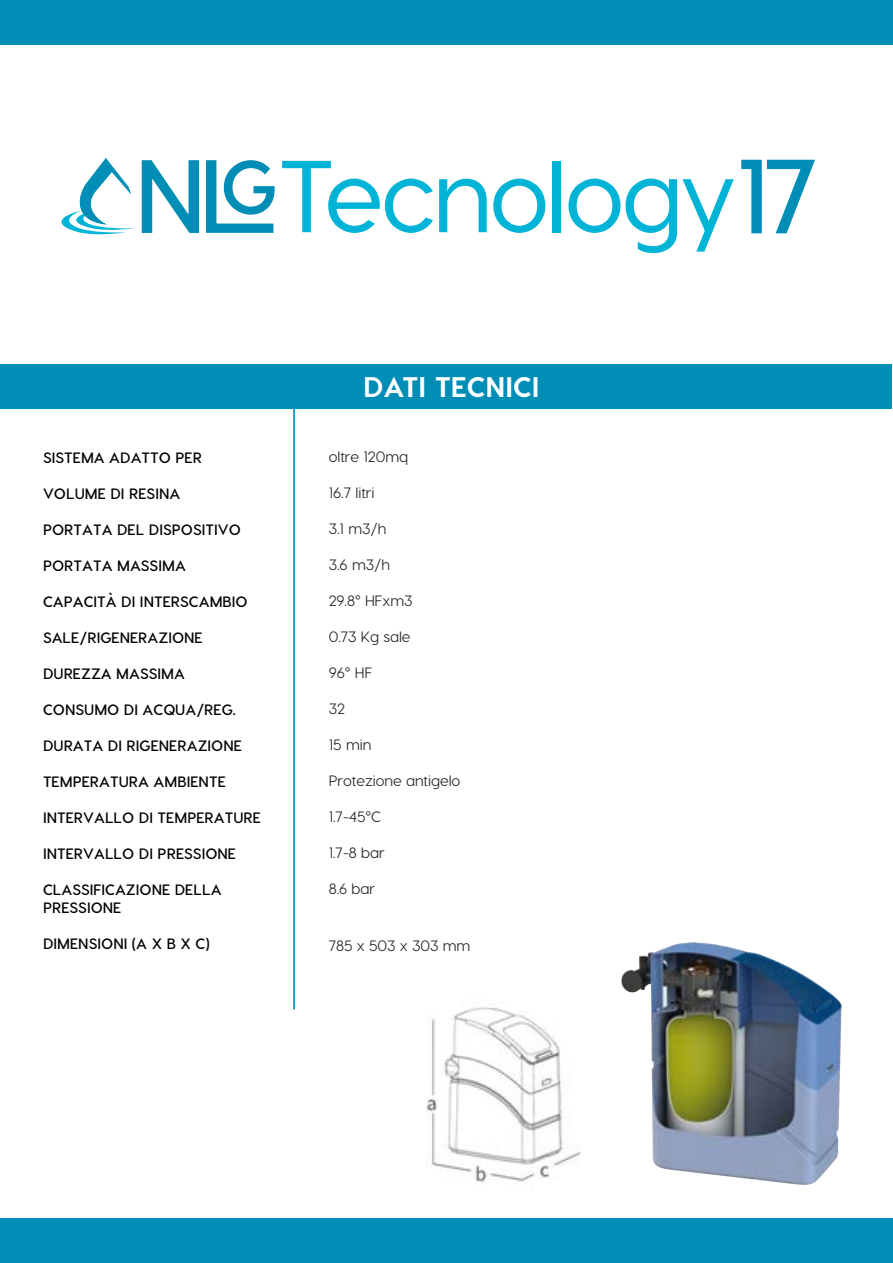
<style>
.page{position:relative;width:893px;height:1263px;background:#fff}
.page>*{position:absolute;margin:0;border:0;box-sizing:border-box;transform-origin:0 0}
.t1{font:800 28.35px "Visby CF";color:#fff}
.t2{font:700 15px/18px "Visby CF";color:#000106}
.t3{font:500 15px "Visby CF";letter-spacing:-.005em;color:#222525}
</style>
<div class="page">
<div style="left:0;top:364px;width:892px;height:45px;background:#008db6"></div>
<div style="left:0;top:0;width:893px;height:45px;background:#008db6"></div>
<div style="left:0;top:1218px;width:893px;height:45px;background:#008db6"></div>
<hr style="left:293px;top:409px;width:2px;height:600px;background:#008db6">
<img style="left:426px;top:1007px;width:155px;height:176px">
<img style="left:621px;top:942px;width:221px;height:243px">
<svg style="left:282px;top:161px;width:151px;height:72px"></svg>
<svg style="left:439px;top:179px;width:48px;height:53px"></svg>
<svg style="left:493px;top:179px;width:52px;height:54px"></svg>
<div style="left:553px;top:161px;width:8px;height:71px;background:#00b4d7"></div>
<svg style="left:568px;top:179px;width:52px;height:54px"></svg>
<svg style="left:626px;top:179px;width:108px;height:74px"></svg>
<svg style="left:741px;top:159px;width:74px;height:75px"></svg>
<svg style="left:141px;top:160px;width:134px;height:73px"></svg>
<svg style="left:61px;top:158px;width:73px;height:77px"></svg>
<p class="t2" style="left:43px;top:448px;width:161px">SISTEMA ADATTO PER</p>
<p class="t2" style="left:43px;top:484px;width:139px">VOLUME DI RESINA</p>
<p class="t2" style="left:43px;top:520px;width:199px">PORTATA DEL DISPOSITIVO</p>
<p class="t2" style="left:43px;top:556px;width:144px">PORTATA MASSIMA</p>
<p class="t2" style="left:43px;top:592px;width:206px">CAPACITÀ DI INTERSCAMBIO</p>
<p class="t2" style="left:43px;top:628px;width:161px">SALE/RIGENERAZIONE</p>
<p class="t2" style="left:43px;top:664px;width:144px">DUREZZA MASSIMA</p>
<p class="t2" style="left:43px;top:700px;width:194px">CONSUMO DI ACQUA/REG.</p>
<p class="t2" style="left:43px;top:736px;width:200px">DURATA DI RIGENERAZIONE</p>
<p class="t2" style="left:43px;top:772px;width:184px">TEMPERATURA AMBIENTE</p>
<p class="t2" style="left:43px;top:808px;width:220px">INTERVALLO DI TEMPERATURE</p>
<p class="t2" style="left:43px;top:844px;width:195px">INTERVALLO DI PRESSIONE</p>
<p class="t2" style="left:43px;top:880px;width:180px">CLASSIFICAZIONE DELLA<br>PRESSIONE</p>
<p class="t2" style="left:43px;top:934px;width:168px">DIMENSIONI (A X B X C)</p>
<h1 class="t1" style="left:363px;top:369px;width:178px">DATI TECNICI</h1>
<p class="t3" style="left:329px;top:448px;width:81px">oltre 120mq</p>
<p class="t3" style="left:329px;top:484px;width:47px">16.7 litri</p>
<p class="t3" style="left:329px;top:520px;width:59px">3.1 m3/h</p>
<p class="t3" style="left:329px;top:556px;width:63px">3.6 m3/h</p>
<p class="t3" style="left:329px;top:592px;width:85px">29.8° HFxm3</p>
<p class="t3" style="left:329px;top:628px;width:83px">0.73 Kg sale</p>
<p class="t3" style="left:329px;top:664px;width:45px">96° HF</p>
<p class="t3" style="left:329px;top:700px;width:18px">32</p>
<p class="t3" style="left:329px;top:736px;width:44px">15 min</p>
<p class="t3" style="left:329px;top:772px;width:133px">Protezione antigelo</p>
<p class="t3" style="left:329px;top:808px;width:54px">1.7-45°C</p>
<p class="t3" style="left:329px;top:844px;width:57px">1.7-8 bar</p>
<p class="t3" style="left:329px;top:880px;width:48px">8.6 bar</p>
<p class="t3" style="left:329px;top:937px;width:143px">785 x 503 x 303 mm</p>
</div>
